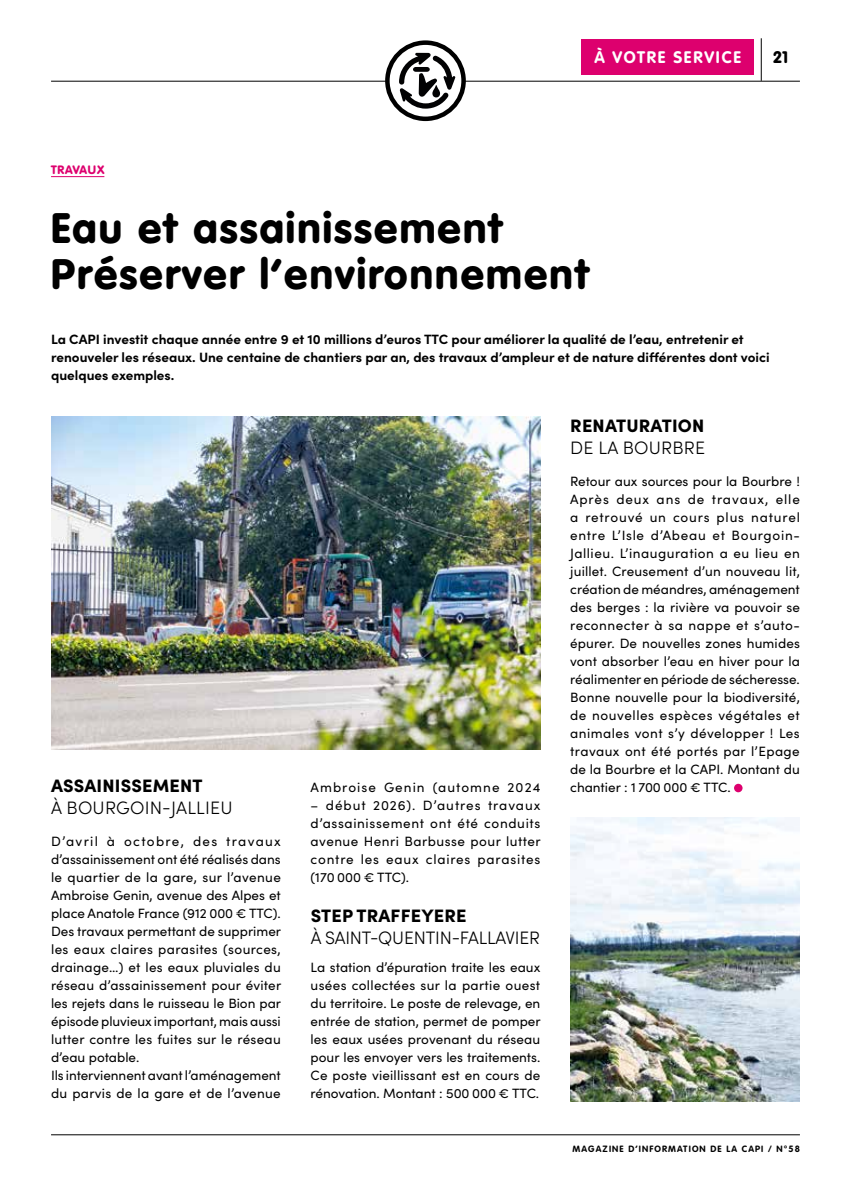
<style>
.page{position:relative;width:851px;height:1191px;background:#fff}
.page>*{position:absolute;margin:0;border:0;box-sizing:border-box;transform-origin:0 0}
.t1{font:900 42px/46.5px "VAG Rounded Std";letter-spacing:.05em;color:#000}
.t2{font:900 18px "Sofia Pro";letter-spacing:.01em;color:#000}
.t3{font:300 18px "Sofia Pro";letter-spacing:.01em;color:#000}
.t4{font:300 18px "Sofia Pro";letter-spacing:-.01em;color:#000}
.t5{font:700 16.5px "VAG Rounded Std";letter-spacing:.11em;color:#fff}
.t6{font:900 16.5px "VAG Rounded Std";color:#000}
.t7{font:13.5px/18px "Sofia Pro";color:#000;text-align:justify}
.t8{font:700 13.5px/18px "Sofia Pro";color:#000}
.t9{font:13.5px "Sofia Pro";letter-spacing:.08em;color:#000}
.t10{font:900 12px "VAG Rounded Std";letter-spacing:.07em;color:#dd006e}
.t11{font:700 9px "VAG Rounded Std";letter-spacing:.125em;color:#000}
</style>
<div class="page">
<hr style="left:760px;top:38px;width:1px;height:43px;background:#000">
<hr style="left:51px;top:81px;width:748px;height:1px;background:#000">
<hr style="left:51px;top:1134px;width:748px;height:1px;background:#000">
<div style="left:581px;top:39px;width:172px;height:36px;background:#dd006e"></div>
<hr style="left:51px;top:176px;width:53px;height:1px;background:#dd006e">
<div style="left:734px;top:783px;width:8px;height:9px;background:#dd006e;border-radius:50%"></div>
<img style="left:51px;top:417px;width:489px;height:332px">
<img style="left:570px;top:817px;width:229px;height:284px">
<svg style="left:387px;top:43px;width:76px;height:76px"></svg>
<div style="left:385px;top:40px;width:81px;height:81px;border:4px solid #000;border-radius:50%"></div>
<svg style="left:399px;top:53px;width:56px;height:56px"></svg>
<p class="t5" style="left:594px;top:48px;width:148px">À VOTRE SERVICE</p>
<p class="t6" style="left:773px;top:48px;width:16px">21</p>
<p class="t10" style="left:51px;top:162px;width:55px">TRAVAUX</p>
<h1 class="t1" style="left:51px;top:206px;width:539px">Eau et assainissement<br>Préserver l’environnement</h1>
<p class="t8" style="left:51px;top:329px;width:720px">La CAPI investit chaque année entre 9 et 10 millions d’euros TTC pour améliorer la qualité de l’eau, entretenir et renouveler les réseaux. Une centaine de chantiers par an, des travaux d’ampleur et de nature différentes dont voici quelques exemples.</p>
<h2 class="t2" style="left:51px;top:772px;width:153px">ASSAINISSEMENT</h2>
<h2 class="t3" style="left:51px;top:794px;width:183px">À BOURGOIN-JALLIEU</h2>
<p class="t7" style="left:51px;top:832px;width:232px;text-align:left">D’avril à octobre, des travaux d’assainissement ont été réalisés dans le quartier de la gare, sur l’avenue Ambroise Genin, avenue des Alpes et place Anatole France (912 000 € TTC).<br>Des travaux permettant de supprimer les eaux claires parasites (sources, drainage…) et les eaux pluviales du réseau d’assainissement pour éviter les rejets dans le ruisseau le Bion par épisode pluvieux important, mais aussi lutter contre les fuites sur le réseau d’eau potable.<br>Ils interviennent avant l’aménagement du parvis de la gare et de l’avenue</p>
<p class="t9" style="left:310px;top:777px;width:231px">Ambroise Genin (automne 2024</p>
<p class="t7" style="left:310px;top:795px;width:231px">– début 2026). D’autres travaux d’assainissement ont été conduits avenue Henri Barbusse pour lutter contre les eaux claires parasites (170 000 € TTC).</p>
<h2 class="t2" style="left:310px;top:901px;width:157px">STEP TRAFFEYERE</h2>
<h2 class="t4" style="left:310px;top:924px;width:231px">À SAINT-QUENTIN-FALLAVIER</h2>
<p class="t7" style="left:310px;top:958px;width:231px">La station d’épuration traite les eaux usées collectées sur la partie ouest du territoire. Le poste de relevage, en entrée de station, permet de pomper les eaux usées provenant du réseau pour les envoyer vers les traitements.<br>Ce poste vieillissant est en cours de rénovation. Montant : 500 000 € TTC.</p>
<h2 class="t2" style="left:570px;top:412px;width:136px">RENATURATION</h2>
<h2 class="t3" style="left:570px;top:434px;width:136px">DE LA BOURBRE</h2>
<p class="t7" style="left:570px;top:472px;width:231px">Retour aux sources pour la Bourbre !<br>Après deux ans de travaux, elle a retrouvé un cours plus naturel entre L’Isle d’Abeau et Bourgoin-Jallieu. L’inauguration a eu lieu en juillet. Creusement d’un nouveau lit, création de méandres, aménagement des berges : la rivière va pouvoir se reconnecter à sa nappe et s’auto&shy;épurer. De nouvelles zones humides vont absorber l’eau en hiver pour la réalimenter en période de sécheresse.<br>Bonne nouvelle pour la biodiversité, de nouvelles espèces végétales et animales vont s’y développer ! Les travaux ont été portés par l’Epage de la Bourbre et la CAPI. Montant du chantier : 1 700 000 € TTC.</p>
<p class="t11" style="left:572px;top:1143px;width:229px">MAGAZINE D’INFORMATION DE LA CAPI / N°58</p>
</div>
